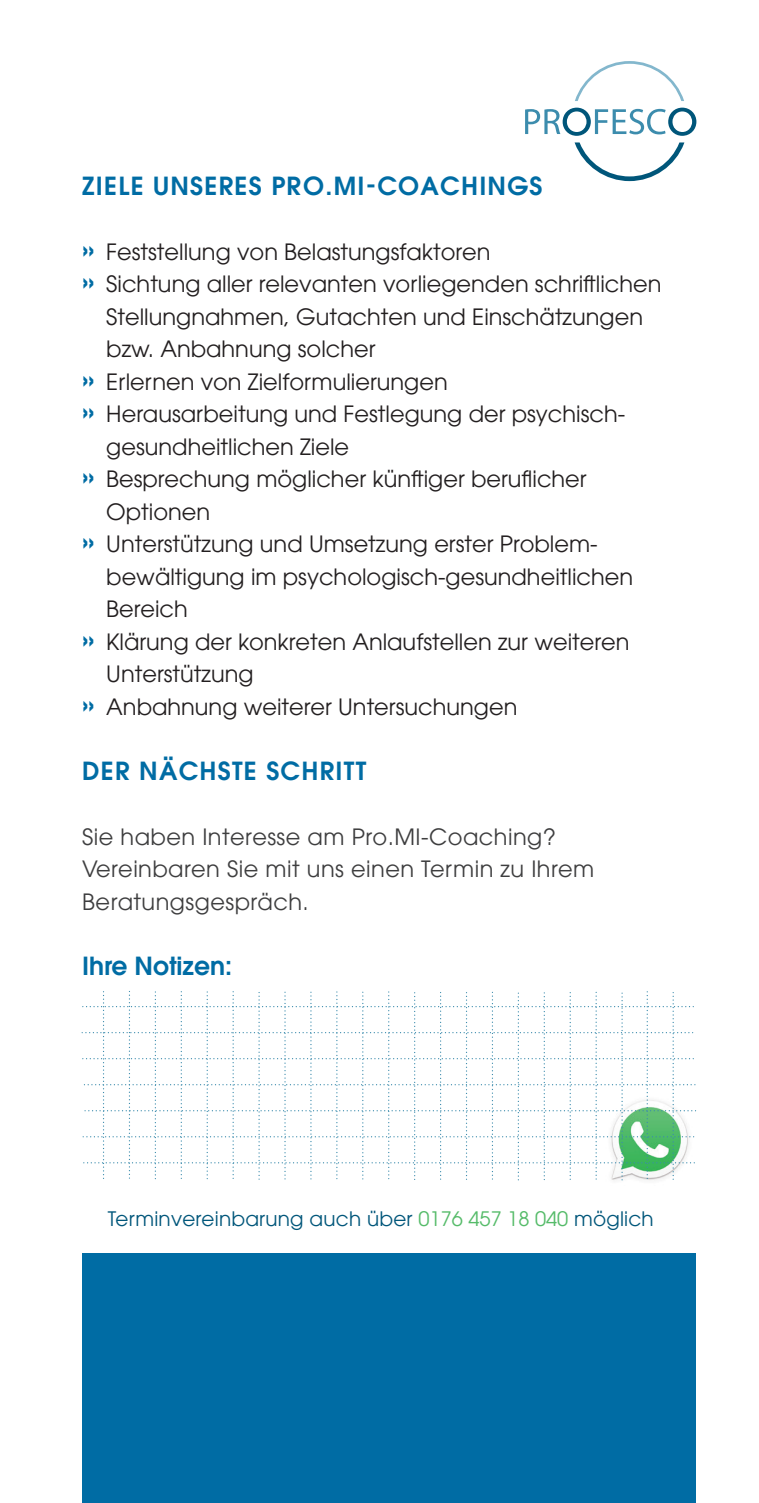
<style>
.page{position:relative;width:759px;height:1503px;background:#fff}
.page>*{position:absolute;margin:0;border:0;box-sizing:border-box;transform-origin:0 0}
.t1{font:600 25px "ITC Avant Garde Pro";letter-spacing:.05em;color:#006ca4}
.t2{font:600 25px "ITC Avant Garde Pro";color:#006ca4}
.t3{font:22.5px "ITC Avant Garde Pro";color:#231f20}
.t4{font:22.5px/32.5px "ITC Avant Garde Pro";letter-spacing:.02em;color:#3e3e3f}
.t5{font:20px "ITC Avant Garde Pro";letter-spacing:.01em;color:#00567a}
.s1{font-weight:700;font-size:30px;color:#006ca4}
.s2{color:#55bb69}
</style>
<div class="page">
<svg style="left:575px;top:61px;width:109px;height:40px"></svg>
<svg style="left:574px;top:142px;width:110px;height:39px"></svg>
<svg style="left:525px;top:108px;width:171px;height:28px"></svg>
<svg style="left:81px;top:991px;width:614px;height:189px"></svg>
<div style="left:82px;top:1252px;width:612px;height:250px;background:#006ca4"></div>
<p class="t1" style="left:82px;top:169px;width:462px">ZIELE UNSERES PRO.MI-COACHINGS</p>
<p class="t3" style="left:82px;top:237px;width:410px"><span class="s1">»</span> Feststellung von Belastungsfaktoren</p>
<p class="t3" style="left:82px;top:270px;width:580px"><span class="s1">»</span> Sichtung aller relevanten vorliegenden schriftlichen</p>
<p class="t3" style="left:106px;top:302px;width:538px">Stellungnahmen, Gutachten und Einschätzungen</p>
<p class="t3" style="left:106px;top:335px;width:271px">bzw. Anbahnung solcher</p>
<p class="t3" style="left:82px;top:367px;width:367px"><span class="s1">»</span> Erlernen von Zielformulierungen</p>
<p class="t3" style="left:82px;top:400px;width:544px"><span class="s1">»</span> Herausarbeitung und Festlegung der psychisch-</p>
<p class="t3" style="left:106px;top:432px;width:244px">gesundheitlichen Ziele</p>
<p class="t3" style="left:82px;top:465px;width:506px"><span class="s1">»</span> Besprechung möglicher künftiger beruflicher</p>
<p class="t3" style="left:106px;top:497px;width:105px">Optionen</p>
<p class="t3" style="left:82px;top:530px;width:516px"><span class="s1">»</span> Unterstützung und Umsetzung erster Problem-</p>
<p class="t3" style="left:106px;top:562px;width:528px">bewältigung im psychologisch-gesundheitlichen</p>
<p class="t3" style="left:106px;top:595px;width:83px">Bereich</p>
<p class="t3" style="left:82px;top:627px;width:548px"><span class="s1">»</span> Klärung der konkreten Anlaufstellen zur weiteren</p>
<p class="t3" style="left:106px;top:660px;width:149px">Unterstützung</p>
<p class="t3" style="left:82px;top:692px;width:436px"><span class="s1">»</span> Anbahnung weiterer Untersuchungen</p>
<p class="t1" style="left:82px;top:754px;width:285px">DER NÄCHSTE SCHRITT</p>
<p class="t4" style="left:82px;top:820px;width:513px">Sie haben Interesse am Pro.MI-Coaching?<br>Vereinbaren Sie mit uns einen Termin zu Ihrem<br>Beratungsgespräch.</p>
<p class="t2" style="left:82px;top:949px;width:151px">Ihre Notizen:</p>
<p class="t5" style="left:108px;top:1205px;width:547px">Terminvereinbarung auch über <span class="s2">0176 457 18 040</span> möglich</p>
</div>
